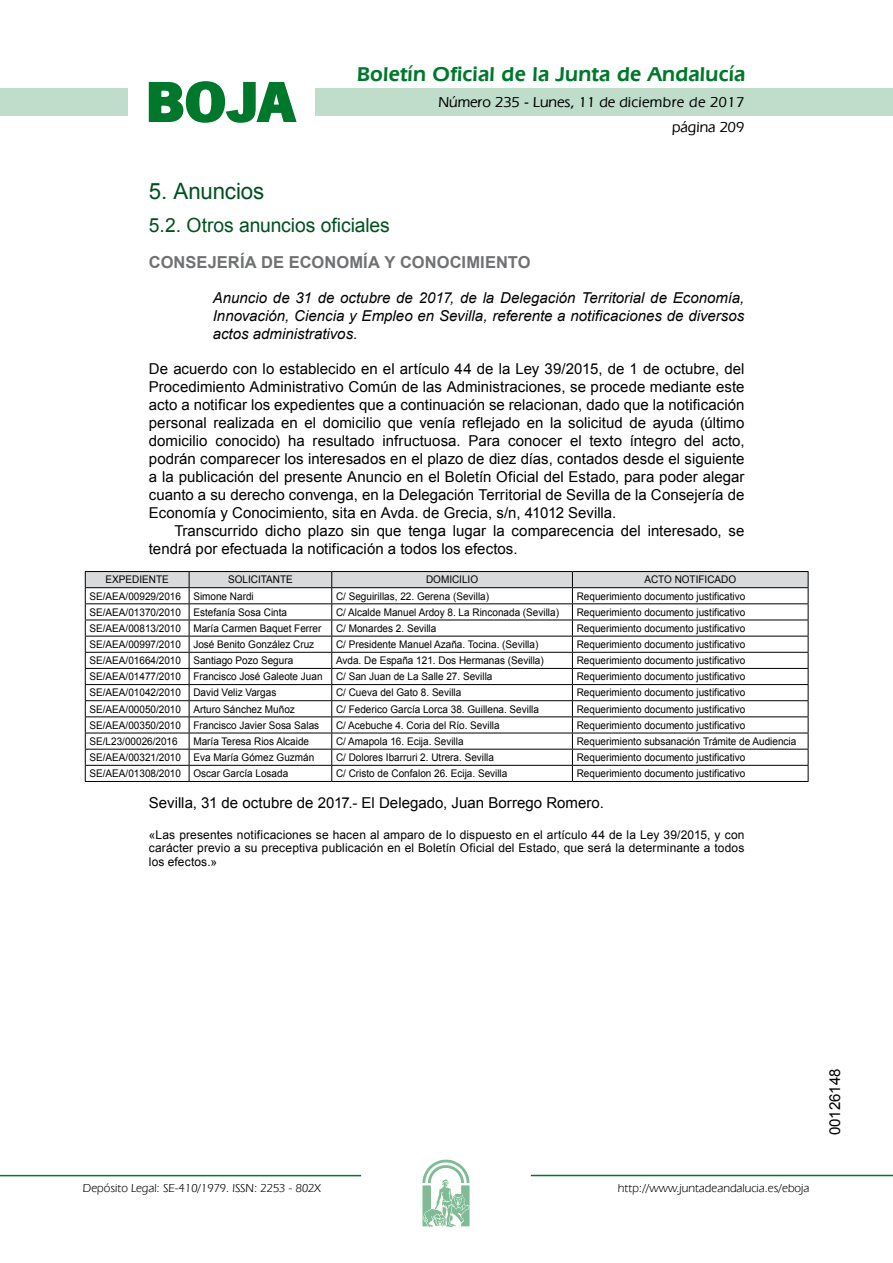
<style>
.page{position:relative;width:893px;height:1263px;background:#fff}
.page>*{position:absolute;margin:0;border:0;box-sizing:border-box;transform-origin:0 0}
.t1{font:700 57.75px "News Got T";color:#00782c;scale:1.14 1}
.t2{font:22.5px "Arial";letter-spacing:-.005em;color:#00501f}
.t3{font:600 21px "Eras IT Cby BT";letter-spacing:.01em;color:#00782c}
.t4{font:19.5px "Arial";letter-spacing:-.005em;color:#00501f}
.t5{font:700 16.5px "Arial";letter-spacing:.005em;color:#707173}
.t6{font:15px/18px "Arial";color:#000;text-align:justify}
.t7{font:italic 15px/18px "Arial";color:#000;text-align:justify}
.t8{font:500 15px/24.5px "Eras IT Cby BT";color:#000;text-align:right}
.t9{font:12px/13.5px "Arial";letter-spacing:.01em;color:#000;text-align:justify}
.t10{font:12px "Eras IT Cby BT";color:#000}
.t11{font:10.5px "Arial";color:#000;scale:.95 1}
</style>
<div class="page">
<div style="left:315px;top:88px;width:577px;height:28px;background:#bfddca"></div>
<div style="left:0;top:88px;width:128px;height:28px;background:#bfddca"></div>
<hr style="left:0;top:1175px;width:361px;height:1px;background:#00782c">
<svg style="left:422px;top:1159px;width:47px;height:68px"></svg>
<hr style="left:531px;top:1175px;width:361px;height:1px;background:#00782c">
<svg style="left:148px;top:81px;width:149px;height:42px"></svg>
<hr style="left:85px;top:571px;width:104px;height:1px;background:#000">
<hr style="left:189px;top:571px;width:143px;height:1px;background:#000">
<hr style="left:332px;top:571px;width:240px;height:1px;background:#000">
<hr style="left:572px;top:571px;width:236px;height:1px;background:#000">
<svg style="left:85px;top:572px;width:723px;height:209px"></svg>
<hr style="left:85px;top:781px;width:104px;height:1px;background:#000">
<hr style="left:189px;top:781px;width:143px;height:1px;background:#000">
<hr style="left:332px;top:781px;width:240px;height:1px;background:#000">
<hr style="left:572px;top:781px;width:236px;height:1px;background:#000">
<h1 class="t1" style="left:145px;top:68px;width:133px">BOJA</h1>
<h3 class="t3" style="left:357px;top:62px;width:390px">Boletín Oficial de la Junta de Andalucía</h3>
<h3 class="t8" style="left:438px;top:90px;width:307px">Número 235 - Lunes, 11 de diciembre de 2017 página 209</h3>
<h2 class="t2" style="left:149px;top:177px;width:117px">5. Anuncios</h2>
<h3 class="t4" style="left:149px;top:212px;width:242px">5.2. Otros anuncios oficiales</h3>
<h3 class="t5" style="left:149px;top:251px;width:383px">CONSEJERÍA DE ECONOMÍA Y CONOCIMIENTO</h3>
<h3 class="t7" style="left:213px;top:289px;width:533px">Anuncio de 31 de octubre de 2017, de la Delegación Territorial de Economía, Innovación, Ciencia y Empleo en Sevilla, referente a notificaciones de diversos actos administrativos.</h3>
<p class="t6" style="left:149px;top:360px;width:597px">De acuerdo con lo establecido en el artículo 44 de la Ley 39/2015, de 1 de octubre, del Procedimiento Administrativo Común de las Administraciones, se procede mediante este acto a notificar los expedientes que a continuación se relacionan, dado que la notificación personal realizada en el domicilio que venía reflejado en la solicitud de ayuda (último domicilio conocido) ha resultado infructuosa. Para conocer el texto íntegro del acto, podrán comparecer los interesados en el plazo de diez días, contados desde el siguiente a la publicación del presente Anuncio en el Boletín Oficial del Estado, para poder alegar cuanto a su derecho convenga, en la Delegación Territorial de Sevilla de la Consejería de Economía y Conocimiento, sita en Avda. de Grecia, s/n, 41012 Sevilla.</p>
<h3 class="t6" style="left:149px;top:522px;width:597px;text-indent:26px">Transcurrido dicho plazo sin que tenga lugar la comparecencia del interesado, se tendrá por efectuada la notificación a todos los efectos.</h3>
<p class="t11" style="left:106px;top:573px;width:68px">EXPEDIENTE</p>
<p class="t11" style="left:228px;top:573px;width:70px">SOLICITANTE</p>
<p class="t11" style="left:426px;top:573px;width:56px">DOMICILIO</p>
<p class="t11" style="left:644px;top:573px;width:98px">ACTO NOTIFICADO</p>
<p class="t11" style="left:89px;top:589px;width:174px">SE/AEA/00929/2016 Simone Nardi</p>
<p class="t11" style="left:336px;top:589px;width:163px">C/ Seguirillas, 22. Gerena (Sevilla)</p>
<p class="t11" style="left:576px;top:589px;width:179px">Requerimiento documento justificativo</p>
<p class="t11" style="left:89px;top:605px;width:209px">SE/AEA/01370/2010 Estefanía Sosa Cinta</p>
<p class="t11" style="left:336px;top:605px;width:236px">C/ Alcalde Manuel Ardoy 8. La Rinconada (Sevilla)</p>
<p class="t11" style="left:576px;top:605px;width:179px">Requerimiento documento justificativo</p>
<p class="t11" style="left:89px;top:621px;width:246px">SE/AEA/00813/2010 María Carmen Baquet Ferrer</p>
<p class="t11" style="left:336px;top:621px;width:107px">C/ Monardes 2. Sevilla</p>
<p class="t11" style="left:576px;top:621px;width:179px">Requerimiento documento justificativo</p>
<p class="t11" style="left:89px;top:637px;width:238px">SE/AEA/00997/2010 José Benito González Cruz</p>
<p class="t11" style="left:336px;top:637px;width:214px">C/ Presidente Manuel Azaña. Tocina. (Sevilla)</p>
<p class="t11" style="left:576px;top:637px;width:179px">Requerimiento documento justificativo</p>
<p class="t11" style="left:89px;top:654px;width:216px">SE/AEA/01664/2010 Santiago Pozo Segura</p>
<p class="t11" style="left:336px;top:654px;width:220px">Avda. De España 121. Dos Hermanas (Sevilla)</p>
<p class="t11" style="left:576px;top:654px;width:179px">Requerimiento documento justificativo</p>
<p class="t11" style="left:89px;top:670px;width:247px">SE/AEA/01477/2010 Francisco José Galeote Juan</p>
<p class="t11" style="left:336px;top:670px;width:166px">C/ San Juan de La Salle 27. Sevilla</p>
<p class="t11" style="left:576px;top:670px;width:179px">Requerimiento documento justificativo</p>
<p class="t11" style="left:89px;top:686px;width:198px">SE/AEA/01042/2010 David Veliz Vargas</p>
<p class="t11" style="left:336px;top:686px;width:133px">C/ Cueva del Gato 8. Sevilla</p>
<p class="t11" style="left:576px;top:686px;width:179px">Requerimiento documento justificativo</p>
<p class="t11" style="left:89px;top:702px;width:218px">SE/AEA/00050/2010 Arturo Sánchez Muñoz</p>
<p class="t11" style="left:336px;top:702px;width:215px">C/ Federico García Lorca 38. Guillena. Sevilla</p>
<p class="t11" style="left:576px;top:702px;width:179px">Requerimiento documento justificativo</p>
<p class="t11" style="left:89px;top:718px;width:243px">SE/AEA/00350/2010 Francisco Javier Sosa Salas</p>
<p class="t11" style="left:336px;top:718px;width:174px">C/ Acebuche 4. Coria del Río. Sevilla</p>
<p class="t11" style="left:576px;top:718px;width:179px">Requerimiento documento justificativo</p>
<p class="t11" style="left:89px;top:734px;width:94px">SE/L23/00026/2016</p>
<p class="t11" style="left:193px;top:734px;width:123px">María Teresa Rios Alcaide</p>
<p class="t11" style="left:336px;top:734px;width:136px">C/ Amapola 16. Ecija. Sevilla</p>
<p class="t11" style="left:576px;top:734px;width:233px">Requerimiento subsanación Trámite de Audiencia</p>
<p class="t11" style="left:89px;top:751px;width:238px">SE/AEA/00321/2010 Eva María Gómez Guzmán</p>
<p class="t11" style="left:336px;top:751px;width:168px">C/ Dolores Ibarruri 2. Utrera. Sevilla</p>
<p class="t11" style="left:576px;top:751px;width:179px">Requerimiento documento justificativo</p>
<p class="t11" style="left:89px;top:767px;width:211px">SE/AEA/01308/2010 Oscar García Losada</p>
<p class="t11" style="left:336px;top:767px;width:182px">C/ Cristo de Confalon 26. Ecija. Sevilla</p>
<p class="t11" style="left:576px;top:767px;width:179px">Requerimiento documento justificativo</p>
<h3 class="t6" style="left:149px;top:794px;width:456px">Sevilla, 31 de octubre de 2017.- El Delegado, Juan Borrego Romero.</h3>
<p class="t9" style="left:149px;top:828px;width:597px">«Las presentes notificaciones se hacen al amparo de lo dispuesto en el artículo 44 de la Ley 39/2015, y con carácter previo a su preceptiva publicación en el Boletín Oficial del Estado, que será la determinante a todos los efectos.»</p>
<p class="t10" style="left:83px;top:1181px;width:239px">Depósito Legal: SE-410/1979. ISSN: 2253 - 802X</p>
<p class="t10" style="left:618px;top:1181px;width:193px">http://www.juntadeandalucia.es/eboja</p>
<h3 class="t6" style="left:826px;top:1135px;width:68px;rotate:-90deg">00126148</h3>
</div>
